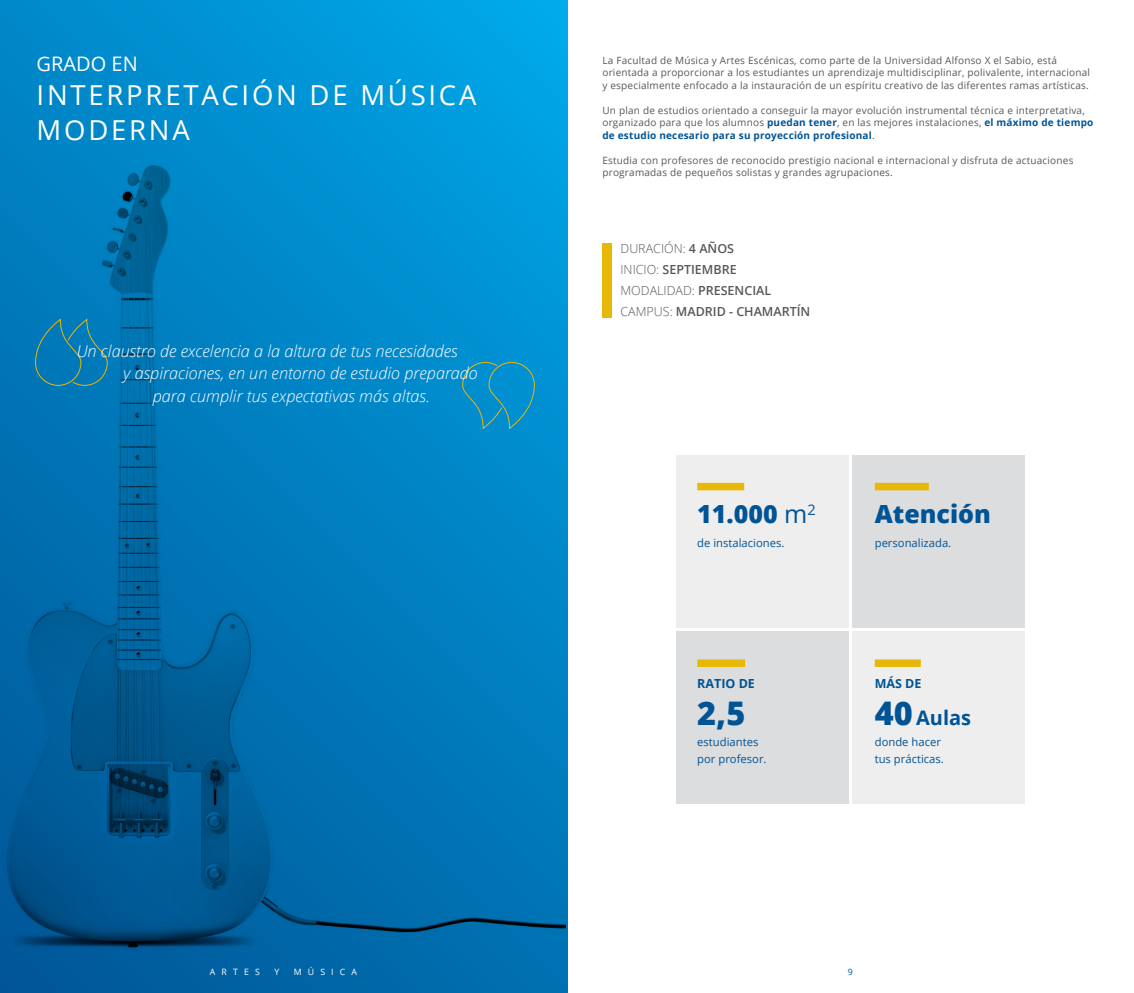
<style>
.page{position:relative;width:1134px;height:993px;background:#fff}
.page>*{position:absolute;margin:0;border:0;box-sizing:border-box;transform-origin:0 0}
.t1{font:800 32.5px "Open Sans";color:#005495}
.t2{font:27.5px/35px "Open Sans";letter-spacing:.1em;color:#fff}
.t3{font:800 25px "Open Sans";color:#005495}
.t4{font:20px "Open Sans";color:#fff}
.t5{font:700 20px "Open Sans";color:#005495}
.t6{font:italic 300 16.25px "Open Sans";color:#fff}
.t7{font:600 12.5px "Open Sans";color:#57585a}
.t8{font:300 12.5px "Open Sans";color:#57585a}
.t9{font:700 12.5px "Open Sans";color:#005495}
.t10{font:11.25px/16.2px "Open Sans";color:#005495}
.t11{font:10px/12.5px "Open Sans";letter-spacing:.02em;color:#57585a}
.t12{font:8.75px "Open Sans";letter-spacing:.7em;color:#fff}
.t13{font:8.75px "Open Sans";color:#005495}
.s1{font-weight:700;color:#005495}
.s2{font-weight:600}
.s3{font-weight:300}
.s4{font-weight:400}
.s5{font-weight:800;font-size:32.5px}
</style>
<div class="page">
<svg style="left:0;top:0;width:567px;height:992px;background:#007ab9"></svg>
<div style="left:602px;top:243px;width:10px;height:74px;background:#e8b809"></div>
<div style="left:35px;top:319px;width:46px;height:66px;border:1px solid #e8b809;border-radius:22px"></div>
<svg style="left:68px;top:319px;width:40px;height:66px;background:#0e7daf"></svg>
<div style="left:489px;top:362px;width:45px;height:66px;border:1px solid #e8b809;border-radius:22px"></div>
<svg style="left:462px;top:362px;width:40px;height:66px;background:#0f90c1"></svg>
<div style="left:676px;top:455px;width:173px;height:172px;background:#eeeeef"></div>
<div style="left:676px;top:631px;width:173px;height:172px;background:#dcdddf"></div>
<div style="left:852px;top:455px;width:172px;height:172px;background:#dcdddf"></div>
<div style="left:852px;top:631px;width:172px;height:172px;background:#eeeeef"></div>
<div style="left:697px;top:482px;width:47px;height:8px;background:#e8b809"></div>
<div style="left:875px;top:482px;width:54px;height:8px;background:#e8b809"></div>
<div style="left:697px;top:659px;width:48px;height:7px;background:#e8b809"></div>
<div style="left:875px;top:659px;width:46px;height:7px;background:#e8b809"></div>
<p class="t4" style="left:37px;top:50px;width:103px">GRADO EN</p>
<p class="t2" style="left:37px;top:76px;width:441px">INTERPRETACIÓN DE MÚSICA<br>MODERNA</p>
<p class="t6" style="left:77px;top:339px;width:382px">Un claustro de excelencia a la altura de tus necesidades</p>
<p class="t6" style="left:123px;top:362px;width:356px">y aspiraciones, en un entorno de estudio preparado</p>
<p class="t6" style="left:153px;top:384px;width:279px">para cumplir tus expectativas más altas.</p>
<p class="t12" style="left:210px;top:965px;width:51px">ARTES</p>
<p class="t12" style="left:274px;top:965px;width:6px">Y</p>
<p class="t12" style="left:294px;top:965px;width:65px">MÚSICA</p>
<p class="t11" style="left:602px;top:53px;width:489px">La Facultad de Música y Artes Escénicas, como parte de la Universidad Alfonso X el Sabio, está orientada a proporcionar a los estudiantes un aprendizaje multidisciplinar, polivalente, internacional y especialmente enfocado a la instauración de un espíritu creativo de las diferentes ramas artísticas.</p>
<p class="t11" style="left:602px;top:103px;width:492px">Un plan de estudios orientado a conseguir la mayor evolución instrumental técnica e interpretativa, organizado para que los alumnos <span class="s1">puedan tener</span>, en las mejores instalaciones, <span class="s1">el máximo de tiempo de estudio necesario para su proyección profesional</span>.</p>
<p class="t11" style="left:602px;top:153px;width:472px">Estudia con profesores de reconocido prestigio nacional e internacional y disfruta de actuaciones programadas de pequeños solistas y grandes agrupaciones.</p>
<p class="t8" style="left:620px;top:239px;width:115px">DURACIÓN: <span class="s2">4 AÑOS</span></p>
<p class="t7" style="left:620px;top:260px;width:118px"><span class="s3">INICIO:</span> SEPTIEMBRE</p>
<p class="t8" style="left:620px;top:282px;width:152px">MODALIDAD: <span class="s2">PRESENCIAL</span></p>
<p class="t7" style="left:620px;top:303px;width:191px"><span class="s3">CAMPUS:</span> MADRID - CHAMARTÍN</p>
<p class="t3" style="left:697px;top:495px;width:120px">11.000 <span class="s4">m</span><sup>2</sup></p>
<p class="t10" style="left:697px;top:534px;width:89px">de instalaciones.</p>
<p class="t9" style="left:697px;top:674px;width:59px">RATIO DE</p>
<p class="t1" style="left:697px;top:688px;width:50px">2,5</p>
<p class="t10" style="left:697px;top:733px;width:71px">estudiantes por profesor.</p>
<p class="t3" style="left:875px;top:495px;width:118px">Atención</p>
<p class="t10" style="left:875px;top:534px;width:78px">personalizada.</p>
<p class="t9" style="left:875px;top:674px;width:48px">MÁS DE</p>
<p class="t5" style="left:875px;top:703px;width:98px"><span class="s5">40</span> Aulas</p>
<p class="t10" style="left:875px;top:733px;width:71px">donde hacer tus prácticas.</p>
<p class="t13" style="left:848px;top:965px;width:7px">9</p>
</div>
